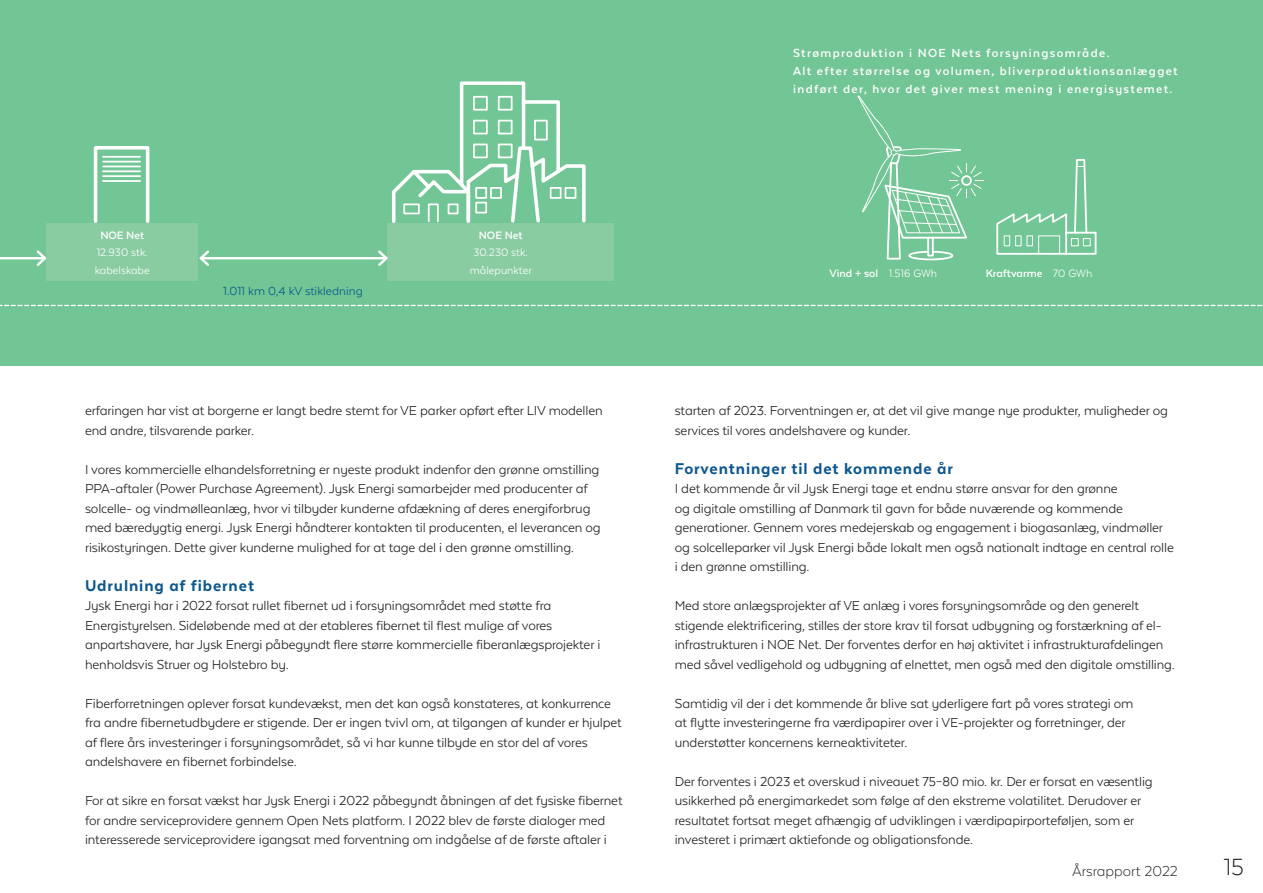
<style>
.page{position:relative;width:1263px;height:893px;background:#fff}
.page>*{position:absolute;margin:0;border:0;box-sizing:border-box;transform-origin:0 0}
.t1{font:300 27px "Texta Alt";color:#231f20}
.Mellemrubrik{font:800 18px "Texta Alt";letter-spacing:.05em;color:#0c578f}
.t2{font:300 16.5px "Texta Alt";color:#231f20}
.brød{font:15px/19.5px "Texta Alt";letter-spacing:-.01em;color:#231f20}
.t3{font:700 13.5px/18px "Texta Alt";letter-spacing:.1em;color:#fff}
.t4{font:13.5px "Texta Alt";color:#0c578f}
.t5{font:700 12.45px "Texta Alt";color:#fff}
.t6{font:12.45px/17.4px "Texta Alt";color:#fff}
.s1{font-weight:400}
</style>
<div class="page">
<div style="left:0;top:0;width:1263px;height:366px;background:#72c594"></div>
<svg style="left:0;top:305px;width:1263px;height:1px"></svg>
<hr style="left:0;top:257px;width:45px;height:2px;background:#fff">
<svg style="left:34px;top:249px;width:13px;height:18px"></svg>
<div style="left:94px;top:146px;width:55px;height:77px;border:4px solid #fff"></div>
<hr style="left:103px;top:156px;width:37px;height:2px;background:#fff">
<hr style="left:103px;top:161px;width:37px;height:2px;background:#fff">
<hr style="left:103px;top:166px;width:37px;height:1px;background:#fff">
<hr style="left:103px;top:170px;width:37px;height:2px;background:#fff">
<hr style="left:103px;top:175px;width:37px;height:2px;background:#fff">
<hr style="left:103px;top:180px;width:37px;height:2px;background:#fff">
<svg style="left:392px;top:81px;width:194px;height:142px"></svg>
<div style="left:47px;top:223px;width:151px;height:58px;background:#89cca2"></div>
<div style="left:387px;top:223px;width:227px;height:58px;background:#89cca2"></div>
<hr style="left:201px;top:257px;width:185px;height:2px;background:#fff">
<svg style="left:199px;top:250px;width:12px;height:16px"></svg>
<svg style="left:376px;top:250px;width:12px;height:16px"></svg>
<svg style="left:858px;top:95px;width:126px;height:165px"></svg>
<svg style="left:996px;top:159px;width:100px;height:96px"></svg>
<div style="left:1038px;top:235px;width:22px;height:19px;border:1px solid #fff"></div>
<div style="left:1004px;top:235px;width:6px;height:11px;border:1px solid #fff"></div>
<div style="left:1015px;top:235px;width:6px;height:11px;border:1px solid #fff"></div>
<div style="left:1026px;top:235px;width:7px;height:11px;border:1px solid #fff"></div>
<div style="left:1071px;top:238px;width:8px;height:8px;border:1px solid #fff"></div>
<div style="left:1083px;top:238px;width:8px;height:8px;border:1px solid #fff"></div>
<p class="t3" style="left:793px;top:44px;width:318px">Strømproduktion i NOE Nets forsyningsområde.</p>
<p class="t3" style="left:793px;top:62px;width:386px">Alt efter størrelse og volumen, bliverproduktionsanlægget indført der, hvor det giver mest mening i energisystemet.</p>
<p class="t5" style="left:100px;top:229px;width:45px">NOE Net</p>
<p class="t6" style="left:95px;top:244px;width:57px">12.930 stk. kabelskabe</p>
<p class="t4" style="left:223px;top:284px;width:141px">1.011 km 0,4 kV stikledning</p>
<p class="t5" style="left:479px;top:229px;width:45px">NOE Net</p>
<p class="t6" style="left:470px;top:244px;width:64px">30.230 stk. målepunkter</p>
<p class="brød" style="left:85px;top:401px;width:519px">erfaringen har vist at borgerne er langt bedre stemt for VE parker opført efter LIV modellen end andre, tilsvarende parker.</p>
<p class="brød" style="left:85px;top:459px;width:517px">I vores kommercielle elhandelsforretning er nyeste produkt indenfor den grønne omstilling PPA-aftaler (Power Purchase Agreement). Jysk Energi samarbejder med producenter af solcelle- og vindmølleanlæg, hvor vi tilbyder kunderne afdækning af deres energiforbrug med bæredygtig energi. Jysk Energi håndterer kontakten til producenten, el leverancen og risikostyringen. Dette giver kunderne mulighed for at tage del i den grønne omstilling.</p>
<p class="Mellemrubrik" style="left:85px;top:576px;width:171px">Udrulning af fibernet</p>
<p class="brød" style="left:85px;top:596px;width:517px">Jysk Energi har i 2022 forsat rullet fibernet ud i forsyningsområdet med støtte fra Energistyrelsen. Sideløbende med at der etableres fibernet til flest mulige af vores anpartshavere, har Jysk Energi påbegyndt flere større kommercielle fiberanlægsprojekter i henholdsvis Struer og Holstebro by.</p>
<p class="brød" style="left:85px;top:693px;width:538px">Fiberforretningen oplever forsat kundevækst, men det kan også konstateres, at konkurrence fra andre fibernetudbydere er stigende. Der er ingen tvivl om, at tilgangen af kunder er hjulpet af flere års investeringer i forsyningsområdet, så vi har kunne tilbyde en stor del af vores andelshavere en fibernet forbindelse.</p>
<p class="brød" style="left:85px;top:791px;width:539px">For at sikre en forsat vækst har Jysk Energi i 2022 påbegyndt åbningen af det fysiske fibernet for andre serviceprovidere gennem Open Nets platform. I 2022 blev de første dialoger med interesserede serviceprovidere igangsat med forventning om indgåelse af de første aftaler i</p>
<p class="t5" style="left:829px;top:266px;width:109px">Vind + sol <span class="s1">1.516 GWh</span></p>
<p class="t5" style="left:986px;top:266px;width:108px">Kraftvarme <span class="s1">70 GWh</span></p>
<p class="brød" style="left:675px;top:401px;width:495px">starten af 2023. Forventningen er, at det vil give mange nye produkter, muligheder og services til vores andelshavere og kunder.</p>
<p class="Mellemrubrik" style="left:675px;top:459px;width:280px">Forventninger til det kommende år</p>
<p class="brød" style="left:675px;top:479px;width:501px">I det kommende år vil Jysk Energi tage et endnu større ansvar for den grønne<br>og digitale omstilling af Danmark til gavn for både nuværende og kommende generationer. Gennem vores medejerskab og engagement i biogasanlæg, vindmøller og solcelleparker vil Jysk Energi både lokalt men også nationalt indtage en central rolle i den grønne omstilling.</p>
<p class="brød" style="left:675px;top:596px;width:501px">Med store anlægsprojekter af VE anlæg i vores forsyningsområde og den generelt stigende elektrificering, stilles der store krav til forsat udbygning og forstærkning af el&shy;infrastrukturen i NOE Net. Der forventes derfor en høj aktivitet i infrastrukturafdelingen med såvel vedligehold og udbygning af elnettet, men også med den digitale omstilling.</p>
<p class="brød" style="left:675px;top:693px;width:460px">Samtidig vil der i det kommende år blive sat yderligere fart på vores strategi om at flytte investeringerne fra værdipapirer over i VE-projekter og forretninger, der understøtter koncernens kerneaktiviteter.</p>
<p class="brød" style="left:675px;top:771px;width:479px">Der forventes i 2023 et overskud i niveauet 75–80 mio. kr. Der er forsat en væsentlig usikkerhed på energimarkedet som følge af den ekstreme volatilitet. Derudover er resultatet fortsat meget afhængig af udviklingen i værdipapirporteføljen, som er investeret i primært aktiefonde og obligationsfonde.</p>
<p class="t2" style="left:1072px;top:862px;width:107px">Årsrapport 2022</p>
<h1 class="t1" style="left:1224px;top:853px;width:22px">15</h1>
</div>
